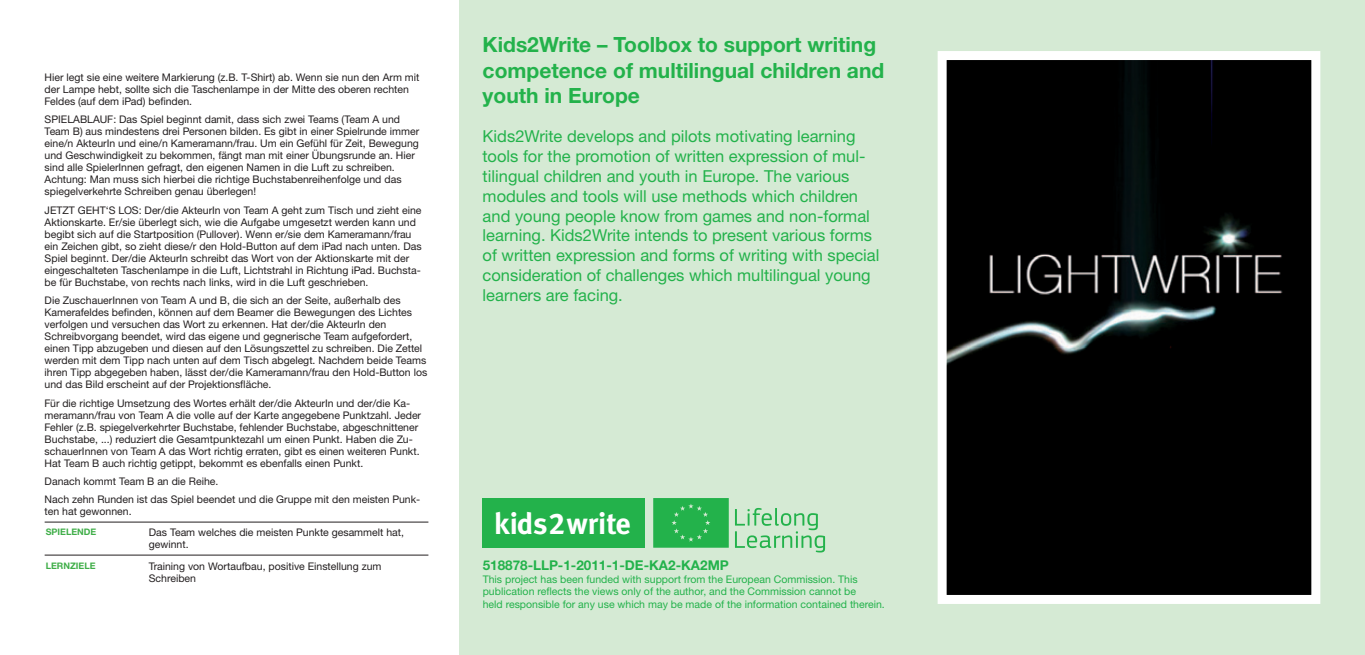
<style>
.page{position:relative;width:1365px;height:655px;background:#fff}
.page>*{position:absolute;margin:0;border:0;box-sizing:border-box;transform-origin:0 0}
.t1{font:700 30px "Meta";color:#fff}
.t2{font:700 21px/25.2px "Helvetica Neue LTW1 G";color:#23b24b}
.t3{font:16.5px/19.8px "Helvetica Neue LTW1 G";color:#23b24b}
.t4{font:700 13.5px "Helvetica Neue LTW1 G";color:#23b24b}
.t5{font:10.5px/12px "Helvetica Neue LTW1 G";color:#231f20}
.t6{font:10.5px/12.6px "Helvetica Neue LTW1 G";color:#23b24b}
.t7{font:700 9px "Helvetica Neue LTW1 G";color:#40ae49}
.s1{font-family:"Meta Bold Caps Expert";font-weight:400}
</style>
<div class="page">
<div style="left:459px;top:0;width:447px;height:655px;background:#d5ead4"></div>
<svg style="left:653px;top:498px;width:76px;height:50px;background:#29b450"></svg>
<svg style="left:735px;top:508px;width:90px;height:44px"></svg>
<div style="left:483px;top:497px;width:162px;height:50px;background:#23b24b"></div>
<div style="left:906px;top:0;width:459px;height:655px;background:#d5ead4"></div>
<img style="left:948px;top:61px;width:362px;height:533px">
<div style="left:938px;top:51px;width:382px;height:553px;border:9px solid #fff"></div>
<hr style="left:45px;top:522px;width:383px;height:1px;background:#231f20">
<hr style="left:45px;top:555px;width:383px;height:1px;background:#231f20">
<p class="t5" style="left:45px;top:71px;width:376px">Hier legt sie eine weitere Markierung (z.B. T-Shirt) ab. Wenn sie nun den Arm mit der Lampe hebt, sollte sich die Taschenlampe in der Mitte des oberen rechten<br>Feldes (auf dem iPad) befinden.</p>
<p class="t5" style="left:45px;top:113px;width:376px">SPIELABLAUF: Das Spiel beginnt damit, dass sich zwei Teams (Team A und Team B) aus mindestens drei Personen bilden. Es gibt in einer Spielrunde immer eine/n AkteurIn und eine/n Kameramann/frau. Um ein Gefühl für Zeit, Bewegung und Geschwindigkeit zu bekommen, fängt man mit einer Übungsrunde an. Hier sind alle SpielerInnen gefragt, den eigenen Namen in die Luft zu schreiben.<br>Achtung: Man muss sich hierbei die richtige Buchstabenreihenfolge und das spiegelverkehrte Schreiben genau überlegen!</p>
<p class="t5" style="left:45px;top:204px;width:379px">JETZT GEHT‘S LOS: Der/die AkteurIn von Team A geht zum Tisch und zieht eine Aktionskarte. Er/sie überlegt sich, wie die Aufgabe umgesetzt werden kann und begibt sich auf die Startposition (Pullover). Wenn er/sie dem Kameramann/frau ein Zeichen gibt, so zieht diese/r den Hold-Button auf dem iPad nach unten. Das Spiel beginnt. Der/die AkteurIn schreibt das Wort von der Aktionskarte mit der eingeschalteten Taschenlampe in die Luft, Lichtstrahl in Richtung iPad. Buchsta&shy;be für Buchstabe, von rechts nach links, wird in die Luft geschrieben.</p>
<p class="t5" style="left:45px;top:294px;width:384px">Die ZuschauerInnen von Team A und B, die sich an der Seite, außerhalb des Kamerafeldes befinden, können auf dem Beamer die Bewegungen des Lichtes verfolgen und versuchen das Wort zu erkennen. Hat der/die AkteurIn den Schreibvorgang beendet, wird das eigene und gegnerische Team aufgefordert, einen Tipp abzugeben und diesen auf den Lösungszettel zu schreiben. Die Zettel werden mit dem Tipp nach unten auf dem Tisch abgelegt. Nachdem beide Teams ihren Tipp abgegeben haben, lässt der/die Kameramann/frau den Hold-Button los und das Bild erscheint auf der Projektionsfläche.</p>
<p class="t5" style="left:45px;top:397px;width:378px">Für die richtige Umsetzung des Wortes erhält der/die AkteurIn und der/die Ka&shy;meramann/frau von Team A die volle auf der Karte angegebene Punktzahl. Jeder Fehler (z.B. spiegelverkehrter Buchstabe, fehlender Buchstabe, abgeschnittener Buchstabe, ...) reduziert die Gesamtpunktezahl um einen Punkt. Haben die Zu&shy;schauerInnen von Team A das Wort richtig erraten, gibt es einen weiteren Punkt.<br>Hat Team B auch richtig getippt, bekommt es ebenfalls einen Punkt.</p>
<p class="t5" style="left:45px;top:472px;width:377px;line-height:18.3px">Danach kommt Team B an die Reihe.<br>Nach zehn Runden ist das Spiel beendet und die Gruppe mit den meisten Punk-</p>
<p class="t5" style="left:45px;top:505px;width:89px">ten hat gewonnen.</p>
<p class="t7" style="left:46px;top:526px;width:52px">SPieLende</p>
<p class="t5" style="left:149px;top:526px;width:257px">Das Team welches die meisten Punkte gesammelt hat, gewinnt.</p>
<p class="t7" style="left:46px;top:560px;width:51px">LernzieLe</p>
<p class="t5" style="left:149px;top:560px;width:234px">Training von Wortaufbau, positive Einstellung zum<br>Schreiben</p>
<h2 class="t2" style="left:483px;top:32px;width:403px">Kids2Write – toolbox to support writing competence of multilingual children and youth in europe</h2>
<p class="t3" style="left:483px;top:127px;width:398px">Kids2Write develops and pilots motivating learning tools for the promotion of written expression of mul&shy;tilingual children and youth in Europe. The various modules and tools will use methods which children and young people know from games and non-formal learning. Kids2Write intends to present various forms of written expression and forms of writing with special consideration of challenges which multilingual young learners are facing.</p>
<h2 class="t2" style="left:614px;top:32px;width:14px">t</h2>
<h2 class="t2" style="left:661px;top:32px;width:222px">box to support writing</h2>
<h3 class="t3" style="left:483px;top:166px;width:7px">t</h3>
<h1 class="t1" style="left:494px;top:505px;width:138px">kids<span class="s1">2</span>write</h1>
<p class="t4" style="left:483px;top:557px;width:248px">518878-LLP-1-2011-1-de-KA2-KA2MP</p>
<p class="t6" style="left:483px;top:573px;width:404px">This project has been funded with support from the European Commission. This publication reflects the views only of the author, and the Commission cannot be<br>held responsible for any use which may be made of the information contained therein.</p>
</div>
